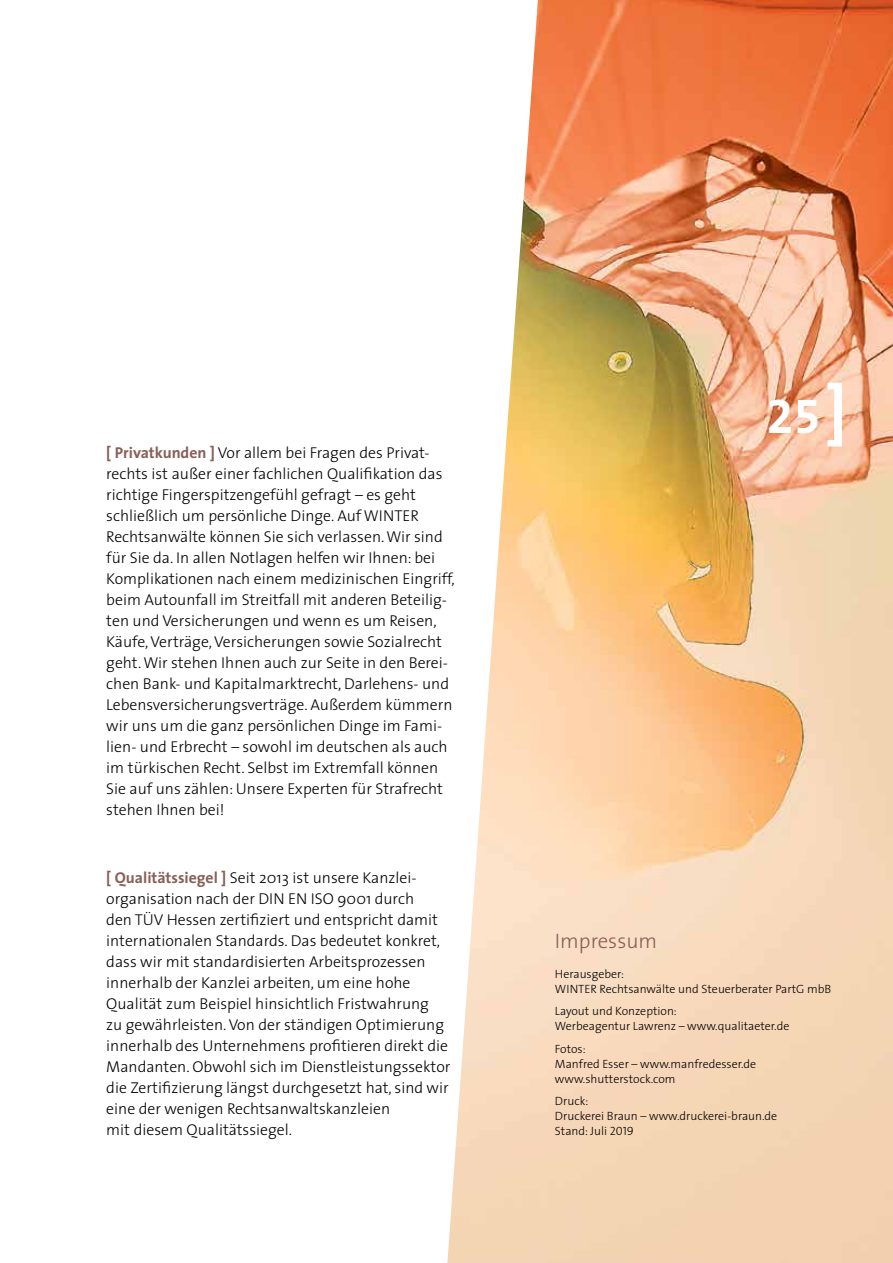
<style>
.page{position:relative;width:893px;height:1263px;background:#fff}
.page>*{position:absolute;margin:0;border:0;box-sizing:border-box;transform-origin:0 0}
.t1{font:48.75px "The Sans Bold Expert";color:#fff}
.t2{font:300 21px "The Sans";color:#885f57}
.t3{font:300 15.75px/21px "The Sans";color:#000}
.t4{font:300 12px/15px "The Sans";color:#000}
.s1{font-weight:700;color:#885f57}
.s2{font-family:"The Sans Light Caps";font-weight:400}
</style>
<div class="page">
<img style="left:447px;top:0;width:446px;height:1263px">
<svg style="left:828px;top:383px;width:14px;height:63px"></svg>
<p class="t3" style="left:106px;top:442px;width:350px"><span class="s1">[ Privatkunden ]</span> Vor allem bei Fragen des Privat&shy;rechts ist außer einer fachlichen Qualifikation das richtige Fingerspitzengefühl gefragt – es geht schließlich um persönliche Dinge. Auf WINTER Rechtsanwälte können Sie sich verlassen. Wir sind für Sie da. In allen Notlagen helfen wir Ihnen: bei Komplikationen nach einem medizinischen Eingriff, beim Autounfall im Streitfall mit anderen Beteilig&shy;ten und Versicherungen und wenn es um Reisen, Käufe, Verträge, Versicherungen sowie Sozialrecht geht. Wir stehen Ihnen auch zur Seite in den Berei&shy;chen Bank- und Kapitalmarktrecht, Darlehens- und Lebensversicherungsverträge. Außerdem kümmern wir uns um die ganz persönlichen Dinge im Fami&shy;lien- und Erbrecht – sowohl im deutschen als auch im türkischen Recht. Selbst im Extremfall können Sie auf uns zählen: Unsere Experten für Strafrecht stehen Ihnen bei!</p>
<p class="t3" style="left:106px;top:867px;width:346px"><span class="s1">[ Qualitätssiegel ]</span> Seit 2013 ist unsere Kanzlei&shy;organisation nach der DIN EN ISO 9001 durch<br>den TÜV Hessen zertifiziert und entspricht damit internationalen Standards. Das bedeutet konkret, dass wir mit standardisierten Arbeitsprozessen innerhalb der Kanzlei arbeiten, um eine hohe Qualität zum Beispiel hinsichtlich Fristwahrung<br>zu gewährleisten. Von der ständigen Optimierung innerhalb des Unternehmens profitieren direkt die Mandanten. Obwohl sich im Dienstleistungssektor die Zertifizierung längst durchgesetzt hat, sind wir eine der wenigen Rechtsanwaltskanzleien<br>mit diesem Qualitätssiegel.</p>
<h1 class="t1" style="left:767px;top:376px;width:55px">25</h1>
<h2 class="t2" style="left:555px;top:923px;width:104px">Impressum</h2>
<p class="t4" style="left:555px;top:966px;width:278px">Herausgeber:<br>WINTER Rechtsanwälte und Steuerberater PartG mbB</p>
<p class="t4" style="left:555px;top:1003px;width:236px">Layout und Konzeption:<br>Werbeagentur Lawrenz – www.qualitaeter.de</p>
<p class="t4" style="left:555px;top:1041px;width:203px">Fotos:<br>Manfred Esser – www.manfredesser.de www.shutterstock.com</p>
<p class="t4" style="left:555px;top:1093px;width:224px">Druck:<br>Druckerei Braun – www.druckerei-braun.de<br>Stand: Juli <span class="s2">2019</span></p>
</div>
